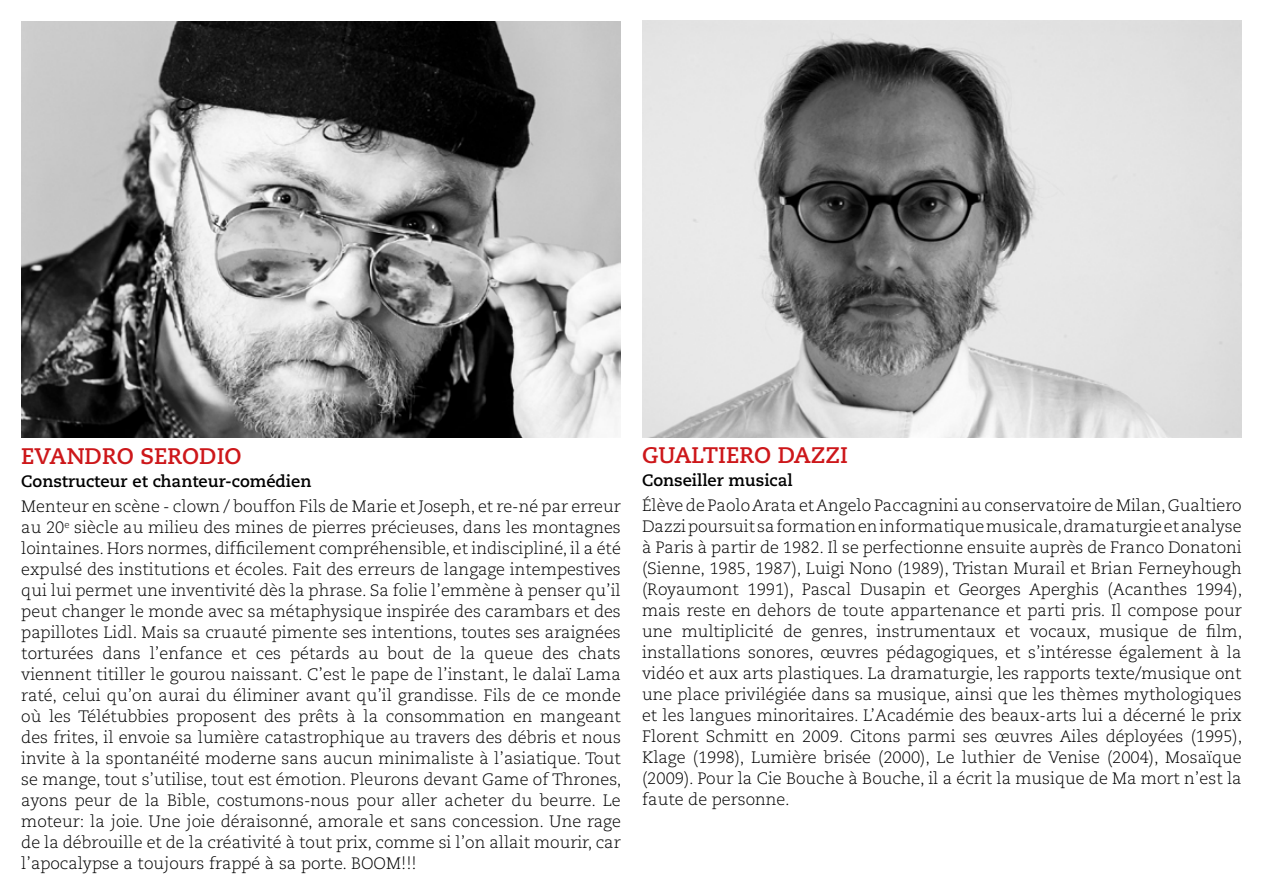
<style>
.page{position:relative;width:1263px;height:893px;background:#fff}
.page>*{position:absolute;margin:0;border:0;box-sizing:border-box;transform-origin:0 0}
.t1{font:700 22.5px "Caecilia LT Std";color:#cd171a}
.t2{font:300 16.5px/21px "Caecilia LT Std";color:#000;text-align:justify}
.t3{font:700 16.5px "Caecilia LT Std";color:#000}
</style>
<div class="page">
<img style="left:21px;top:21px;width:600px;height:417px">
<img style="left:642px;top:21px;width:600px;height:416px">
<h1 class="t1" style="left:21px;top:443px;width:222px">Evandro Serodio</h1>
<p class="t3" style="left:21px;top:471px;width:292px">Constructeur et chanteur-comédien</p>
<p class="t2" style="left:21px;top:496px;width:602px">Menteur en scène - clown / bouffon Fils de Marie et Joseph, et re-né par erreur au 20<sup>e</sup> siècle au milieu des mines de pierres précieuses, dans les montagnes lointaines. Hors normes, difficilement compréhensible, et indiscipliné, il a été expulsé des institutions et écoles. Fait des erreurs de langage intempestives qui lui permet une inventivité dès la phrase. Sa folie l’emmène à penser qu’il peut changer le monde avec sa métaphysique inspirée des carambars et des papillotes Lidl. Mais sa cruauté pimente ses intentions, toutes ses araignées torturées dans l’enfance et ces pétards au bout de la queue des chats viennent titiller le gourou naissant. C’est le pape de l’instant, le dalaï Lama raté, celui qu’on aurai du éliminer avant qu’il grandisse. Fils de ce monde où les Télétubbies proposent des prêts à la consommation en mangeant des frites, il envoie sa lumière catastrophique au travers des débris et nous invite à la spontanéité moderne sans aucun minimaliste à l’asiatique. Tout se mange, tout s’utilise, tout est émotion. Pleurons devant Game of Thrones, ayons peur de la Bible, costumons-nous pour aller acheter du beurre. Le moteur: la joie. Une joie déraisonné, amorale et sans concession. Une rage de la débrouille et de la créativité à tout prix, comme si l’on allait mourir, car l’apocalypse a toujours frappé à sa porte. BOOM!!!</p>
<h1 class="t1" style="left:642px;top:442px;width:207px">Gualtiero Dazzi</h1>
<p class="t3" style="left:642px;top:470px;width:152px">Conseiller musical</p>
<p class="t2" style="left:642px;top:495px;width:602px">Élève de Paolo Arata et Angelo Paccagnini au conservatoire de Milan, Gualtiero Dazzi poursuit sa formation en informatique musicale, dramaturgie et analyse à Paris à partir de 1982. Il se perfectionne ensuite auprès de Franco Donatoni (Sienne, 1985, 1987), Luigi Nono (1989), Tristan Murail et Brian Ferneyhough (Royaumont 1991), Pascal Dusapin et Georges Aperghis (Acanthes 1994), mais reste en dehors de toute appartenance et parti pris. Il compose pour une multiplicité de genres, instrumentaux et vocaux, musique de film, installations sonores, œuvres pédagogiques, et s’intéresse également à la vidéo et aux arts plastiques. La dramaturgie, les rapports texte/musique ont une place privilégiée dans sa musique, ainsi que les thèmes mythologiques et les langues minoritaires. L’Académie des beaux-arts lui a décerné le prix Florent Schmitt en 2009. Citons parmi ses œuvres Ailes déployées (1995), Klage (1998), Lumière brisée (2000), Le luthier de Venise (2004), Mosaïque (2009). Pour la Cie Bouche à Bouche, il a écrit la musique de Ma mort n’est la faute de personne.</p>
</div>
